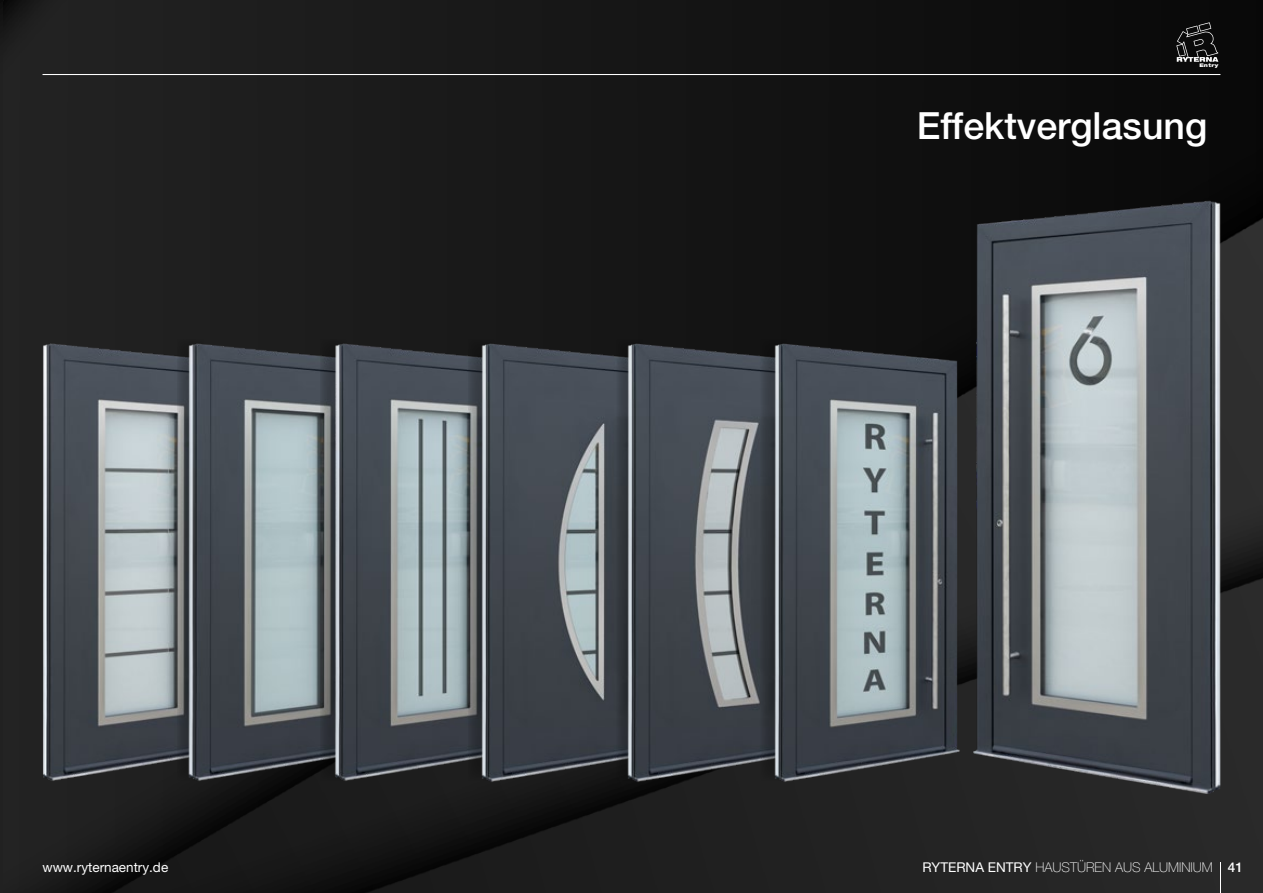
<style>
.page{position:relative;width:1263px;height:893px;background:#fff}
.page>*{position:absolute;margin:0;border:0;box-sizing:border-box;transform-origin:0 0}
.t1{font:500 37.5px "Helvetica Neue LT Pro";color:#fff}
.t2{font:100 13.5px "Helvetica Neue LT Pro";color:#fff}
.t3{font:13.5px "Helvetica Neue LT Pro";color:#fff}
.t4{font:900 expanded 4.95px "Helvetica Neue LT Pro";letter-spacing:.065em;color:#fff}
.s1{font-weight:400}
.s2{font-weight:500}
</style>
<div class="page">
<img style="left:430px;top:101px;width:833px;height:792px">
<img style="left:2px;top:101px;width:428px;height:792px">
<img style="left:210px;top:0;width:1053px;height:101px">
<div style="left:2px;top:0;width:208px;height:101px;background:#202020"></div>
<hr style="left:1220px;top:863px;width:1px;height:30px;background:#fff">
<svg style="left:1176px;top:22px;width:42px;height:40px;background:#363636"></svg>
<hr style="left:43px;top:74px;width:1177px;height:1px;background:#fff">
<hr style="left:0;top:0;width:2px;height:893px;background:#212121">
<img style="left:21px;top:332px;width:167px;height:467px">
<svg style="left:177px;top:339px;width:11px;height:441px;background:#585b5d"></svg>
<img style="left:188px;top:332px;width:142px;height:467px">
<svg style="left:320px;top:339px;width:10px;height:441px;background:#525556"></svg>
<img style="left:330px;top:332px;width:147px;height:467px">
<svg style="left:468px;top:339px;width:9px;height:441px;background:#5b5d5f"></svg>
<img style="left:477px;top:332px;width:146px;height:468px">
<svg style="left:617px;top:339px;width:6px;height:441px;background:#32373d"></svg>
<img style="left:623px;top:332px;width:147px;height:468px">
<svg style="left:760px;top:339px;width:10px;height:441px;background:#32363c"></svg>
<img style="left:770px;top:332px;width:174px;height:468px">
<img style="left:944px;top:185px;width:319px;height:634px">
<p class="t3" style="left:43px;top:859px;width:127px">www.ryternaentry.de</p>
<p class="t4" style="left:1199px;top:62px;width:20px">Entry</p>
<h1 class="t1" style="left:917px;top:103px;width:292px">Effektverglasung</h1>
<p class="t2" style="left:922px;top:860px;width:322px"><span class="s1">RYTERNA ENTRY</span> HAUSTÜREN AUS ALUMINIUM <span class="s2">41</span></p>
</div>
